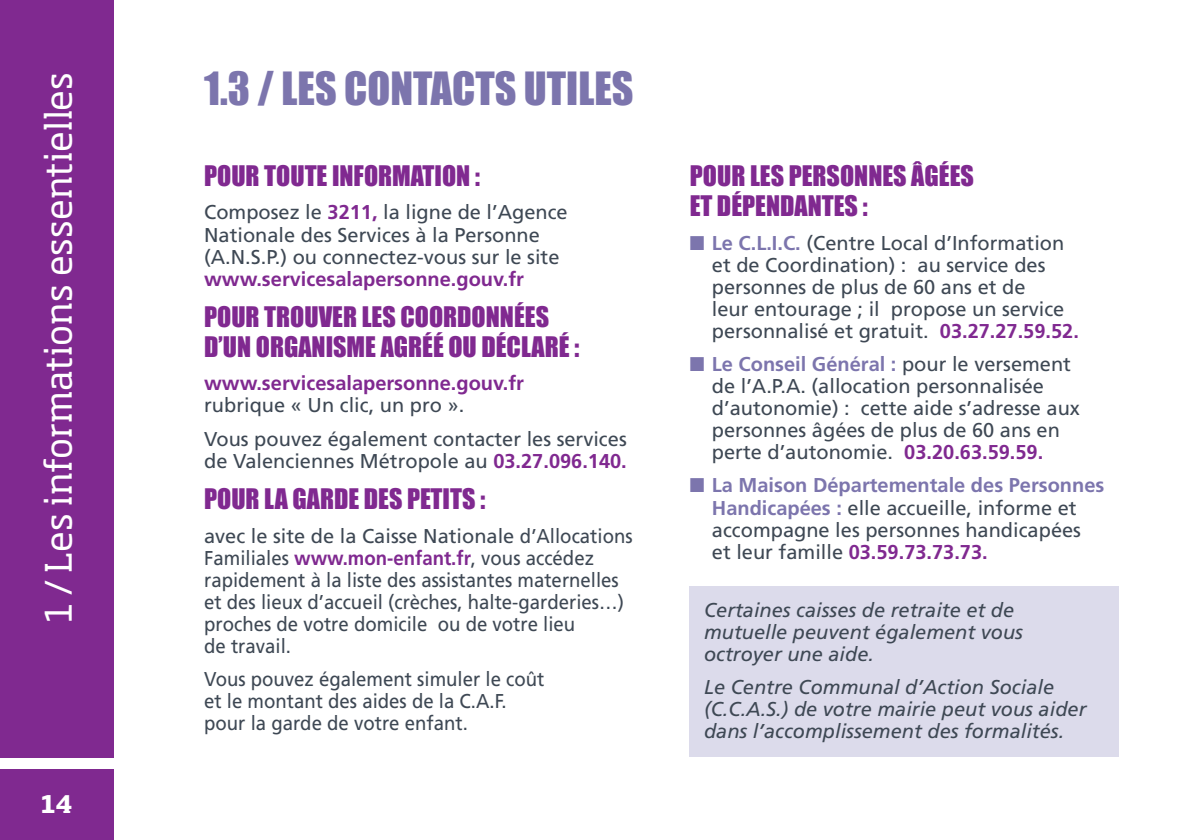
<style>
.page{position:relative;width:1191px;height:840px;background:#fff}
.page>*{position:absolute;margin:0;border:0;box-sizing:border-box;transform-origin:0 0}
.t1{font:42px "Impact";color:#7c75ad}
.t2{font:36px "Soho Std";letter-spacing:.005em;color:#fff}
.t3{font:26px/30px "Impact";color:#802990}
.t4{font:700 24px "Soho Std";color:#fff}
.t5{font:20px/22px "Frutiger";color:#3e4854}
.t6{font:italic 20px/22px "Frutiger";color:#3e4854}
.t7{font:20px/22px "Frutiger";color:#3e4854;scale:.93 1}
.t8{font:700 20px/22px "Frutiger";color:#802990}
.s1{font-family:"Frutiger CE";font-weight:700;color:#802990}
.s2{font-weight:700;color:#802990}
.s3{font-weight:400;color:#3e4854}
.s4{color:#7c75ad}
.s5{font-weight:700;color:#7c75ad}
</style>
<div class="page">
<div style="left:0;top:0;width:114px;height:757px;background:#802990"></div>
<div style="left:0;top:768px;width:114px;height:71px;background:#802990"></div>
<div style="left:690px;top:585px;width:429px;height:171px;background:#dcdbeb"></div>
<p class="t2" style="left:36px;top:622px;width:552px;rotate:-90deg">1 / Les informations essentielles</p>
<p class="t1" style="left:204px;top:56px;width:431px">1.3 / LES CONTACTS UTILES</p>
<p class="t3" style="left:204px;top:160px;width:277px">POUR TOUTE INFORMATION :</p>
<p class="t5" style="left:204px;top:201px;width:365px">Composez le <span class="s1">3211,</span> la ligne de l’Agence Nationale des Services à la Personne (A.N.S.P.) ou connectez-vous sur le site <span class="s2">www.servicesalapersonne.gouv.fr</span></p>
<p class="t3" style="left:204px;top:301px;width:377px">POUR TROUVER LES COORDONNÉES<br>D’UN ORGANISME AGRÉÉ OU DÉCLARÉ :</p>
<p class="t8" style="left:204px;top:372px;width:321px">www.servicesalapersonne.gouv.fr <span class="s3">rubrique « Un clic, un pro ».</span></p>
<p class="t5" style="left:204px;top:427px;width:424px">Vous pouvez également contacter les services de Valenciennes Métropole au <span class="s2">03.27.096.140.</span></p>
<p class="t3" style="left:204px;top:483px;width:283px">POUR LA GARDE DES PETITS :</p>
<p class="t5" style="left:204px;top:524px;width:430px">avec le site de la Caisse Nationale d’Allocations Familiales <span class="s2">www.mon-enfant.fr</span>, vous accédez rapidement à la liste des assistantes maternelles et des lieux d’accueil (crèches, halte-garderies…) proches de votre domicile ou de votre lieu<br>de travail.</p>
<p class="t7" style="left:204px;top:667px;width:367px">Vous pouvez également simuler le coût et le montant des aides de la C.A.F. pour la garde de votre enfant.</p>
<p class="t4" style="left:41px;top:788px;width:33px">14</p>
<p class="t3" style="left:690px;top:160px;width:285px">POUR LES PERSONNES ÂGÉES<br>ET DÉPENDANTES :</p>
<p class="t5" style="left:712px;top:231px;width:368px;text-indent:-22px"><span class="s4">■</span> <span class="s5">Le C.L.I.C.</span> (Centre Local d’Information et de Coordination) : au service des personnes de plus de 60 ans et de<br>leur entourage ; il propose un service personnalisé et gratuit. <span class="s2">03.27.27.59.52.</span></p>
<p class="t5" style="left:712px;top:353px;width:369px;text-indent:-22px"><span class="s4">■</span> <span class="s5">Le Conseil Général :</span> pour le versement de l’A.P.A. (allocation personnalisée d’autonomie) : cette aide s’adresse aux personnes âgées de plus de 60 ans en perte d’autonomie. <span class="s2">03.20.63.59.59.</span></p>
<p class="t5" style="left:712px;top:474px;width:394px;text-indent:-22px"><span class="s4">■</span> <span class="s5">La Maison Départementale des Personnes Handicapées :</span> elle accueille, informe et accompagne les personnes handicapées et leur famille <span class="s2">03.59.73.73.73.</span></p>
<p class="t6" style="left:704px;top:598px;width:320px">Certaines caisses de retraite et de mutuelle peuvent également vous octroyer une aide.</p>
<p class="t6" style="left:704px;top:676px;width:384px">Le Centre Communal d’Action Sociale (C.C.A.S.) de votre mairie peut vous aider dans l’accomplissement des formalités.</p>
</div>
